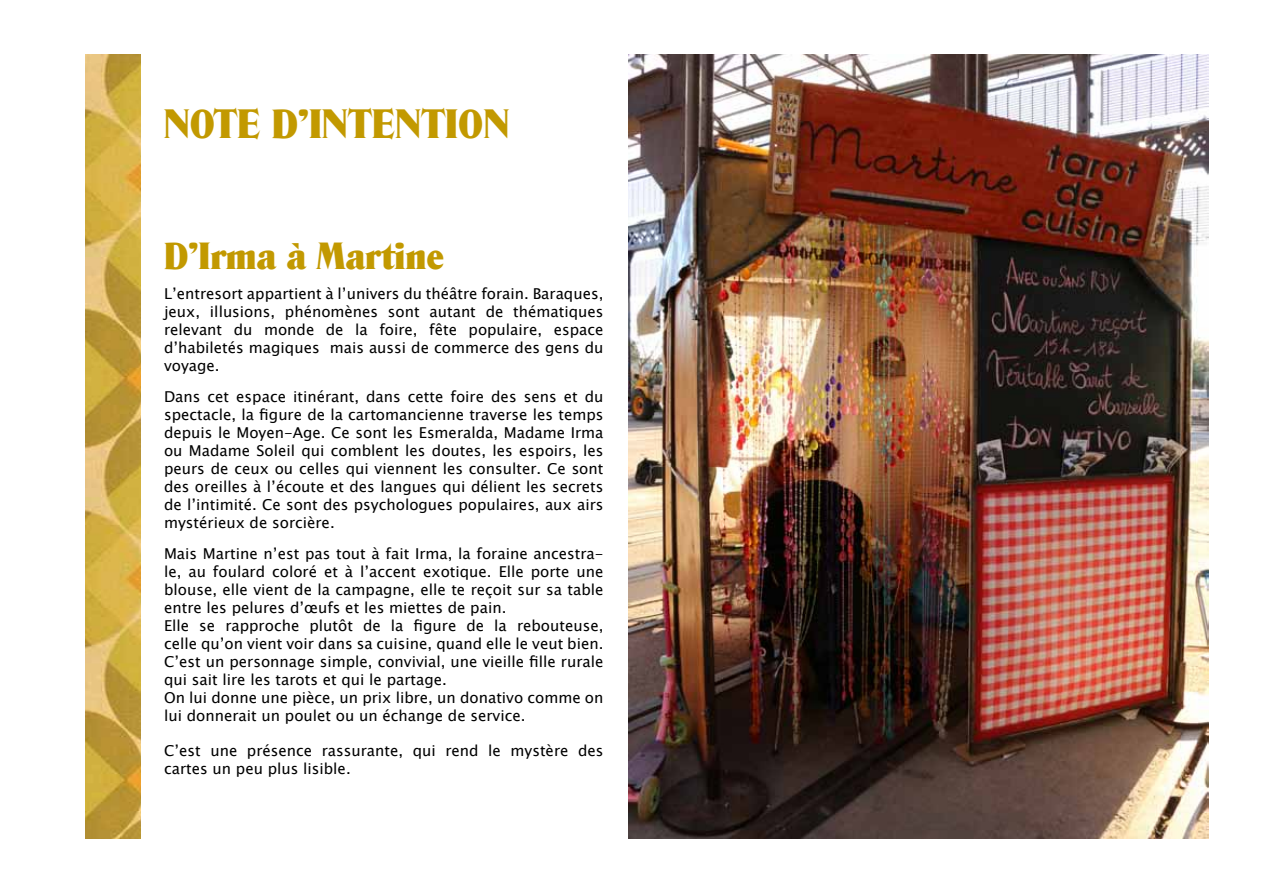
<style>
.page{position:relative;width:1263px;height:893px;background:#fff}
.page>*{position:absolute;margin:0;border:0;box-sizing:border-box;transform-origin:0 0}
.t1{font:900 39px "Denver Serial";color:#c29900}
.t2{font:900 36px "Denver Serial";letter-spacing:.005em;color:#c29900}
.t3{font:15px/18px "Lucida Sans Unicode";color:#000;text-align:justify}
</style>
<div class="page">
<img style="left:85px;top:54px;width:55px;height:785px">
<img style="left:629px;top:54px;width:580px;height:785px">
<h1 class="t1" style="left:164px;top:97px;width:347px">Note d’intention</h1>
<h2 class="t2" style="left:164px;top:231px;width:282px">D’Irma à Martine</h2>
<p class="t3" style="left:164px;top:285px;width:441px">L’entresort appartient à l’univers du théâtre forain. Baraques, jeux, illusions, phénomènes sont autant de thématiques relevant du monde de la foire, fête populaire, espace d’habiletés magiques mais aussi de commerce des gens du voyage.</p>
<p class="t3" style="left:164px;top:388px;width:441px">Dans cet espace itinérant, dans cette foire des sens et du spectacle, la figure de la cartomancienne traverse les temps depuis le Moyen-Age. Ce sont les Esmeralda, Madame Irma ou Madame Soleil qui comblent les doutes, les espoirs, les peurs de ceux ou celles qui viennent les consulter. Ce sont des oreilles à l’écoute et des langues qui délient les secrets de l’intimité. Ce sont des psychologues populaires, aux airs mystérieux de sorcière.</p>
<p class="t3" style="left:164px;top:544px;width:441px;text-align:left">Mais Martine n’est pas tout à fait Irma, la foraine ancestra&shy;le, au foulard coloré et à l’accent exotique. Elle porte une blouse, elle vient de la campagne, elle te reçoit sur sa table entre les pelures d’œufs et les miettes de pain.<br>Elle se rapproche plutôt de la figure de la rebouteuse, celle qu’on vient voir dans sa cuisine, quand elle le veut bien.<br>C’est un personnage simple, convivial, une vieille fille rurale qui sait lire les tarots et qui le partage.<br>On lui donne une pièce, un prix libre, un donativo comme on lui donnerait un poulet ou un échange de service.</p>
<p class="t3" style="left:164px;top:741px;width:441px">C’est une présence rassurante, qui rend le mystère des cartes un peu plus lisible.</p>
</div>
